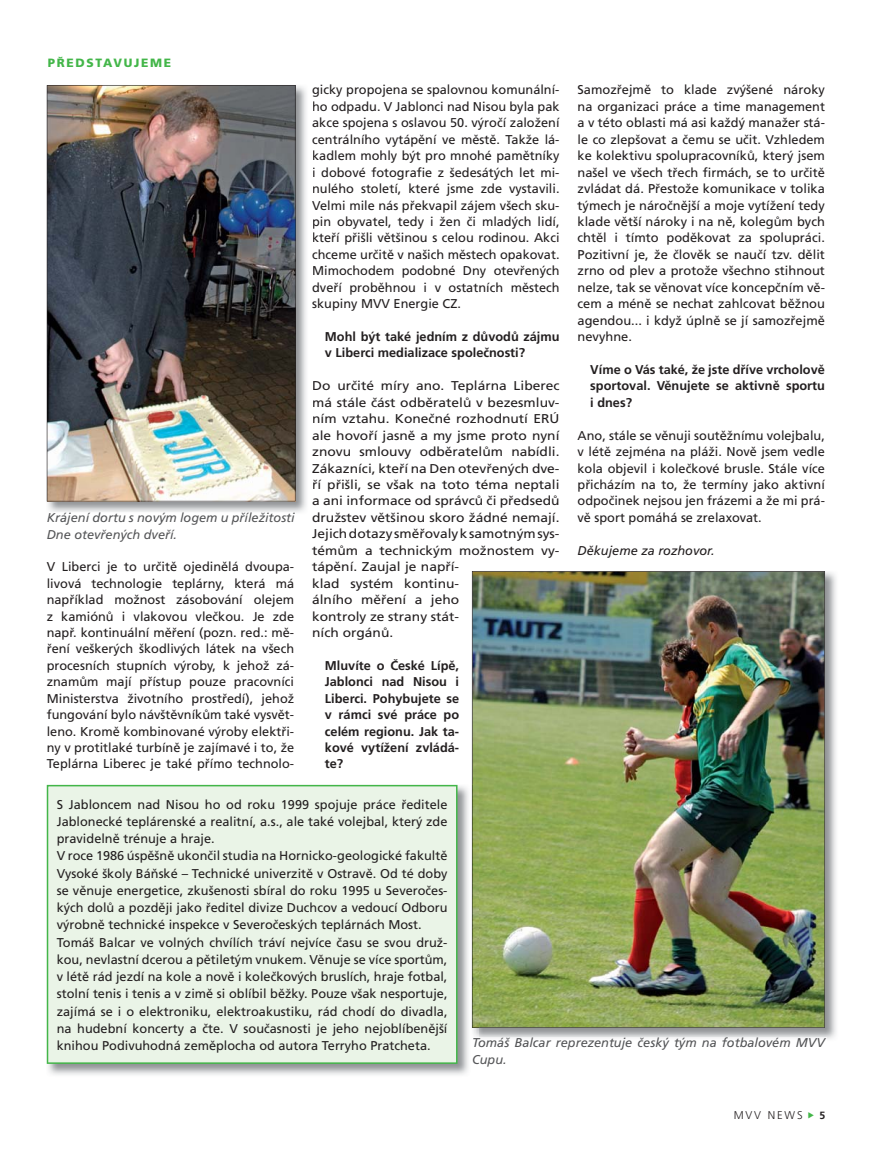
<style>
.page{position:relative;width:893px;height:1149px;background:#fff}
.page>*{position:absolute;margin:0;border:0;box-sizing:border-box;transform-origin:0 0}
.t1{font:12.75px/16.4px "Frutiger CE";color:#231f20;text-align:justify}
.t2{font:12.75px/16.4px "Frutiger CE";color:#231f20;scale:1.08 1}
.t3{font:700 12.75px/16.4px "Frutiger CE";color:#231f20;text-align:justify}
.t4{font:italic 12.75px/16.5px "Frutiger CE";color:#555658}
.t5{font:italic 12.75px/16.5px "Frutiger CE";color:#535456}
.t6{font:italic 12.75px "Frutiger CE";color:#231f20}
.t7{font:900 12px "Frutiger CE";letter-spacing:.14em;color:#43b649}
.t8{font:300 11.25px "Frutiger CE";letter-spacing:.16em;color:#231f20}
.t9{font:700 10.5px "Frutiger CE";color:#231f20}
.s1{color:#535456}
.s2{color:#555658}
</style>
<div class="page">
<img style="left:471px;top:571px;width:365px;height:468px">
<img style="left:472px;top:571px;width:353px;height:456px">
<img style="left:46px;top:784px;width:423px;height:291px">
<img style="left:471px;top:784px;width:8px;height:255px">
<img style="left:472px;top:784px;width:7px;height:243px">
<div style="left:47px;top:784px;width:410px;height:279px;background:#eaf4e7"></div>
<img style="left:46px;top:85px;width:260px;height:428px">
<img style="left:47px;top:85px;width:249px;height:416px">
<img style="left:47px;top:512px;width:248px;height:1px">
<img style="left:479px;top:1037px;width:347px;height:2px">
<svg style="left:473px;top:1037px;width:6px;height:2px"></svg>
<p class="t7" style="left:48px;top:57px;width:125px">PŘEDSTAVUJEME</p>
<p class="t4" style="left:47px;top:510px;width:250px">Kr<span class="s1">áj</span>en<span class="s1">í do</span>rtu s novým logem u <span class="s1">příležit</span>os<span class="s1">ti<br></span>Dne otevřených dveří.</p>
<p class="t1" style="left:47px;top:559px;width:249px">V Liberci je to určitě ojedinělá dvoupa&shy;livová technologie teplárny, která má například možnost zásobování olejem z kamiónů i vlakovou vlečkou. Je zde např. kontinuální měření (pozn. red.: mě&shy;ření veškerých škodlivých látek na všech procesních stupních výroby, k jehož zá&shy;znamům mají přístup pouze pracovníci Ministerstva životního prostředí), jehož fungování bylo návštěvníkům také vysvět&shy;leno. Kromě kombinované výroby elektři&shy;ny v protitlaké turbíně je zajímavé i to, že Teplárna Liberec je také přímo technolo-</p>
<p class="t1" style="left:312px;top:83px;width:249px">gicky propojena se spalovnou komunální&shy;ho odpadu. V Jablonci nad Nisou byla pak akce spojena s oslavou 50. výročí založení centrálního vytápění ve městě. Takže lá&shy;kadlem mohly být pro mnohé pamětníky i dobové fotografie z šedesátých let mi&shy;nulého století, které jsme zde vystavili.<br>Velmi mile nás překvapil zájem všech sku&shy;pin obyvatel, tedy i žen či mladých lidí, kteří přišli většinou s celou rodinou. Akci chceme určitě v našich městech opakovat.<br>Mimochodem podobné Dny otevřených dveří proběhnou i v ostatních městech skupiny MVV Energie CZ.</p>
<p class="t3" style="left:325px;top:329px;width:236px">Mohl být také jedním z důvodů zájmu v Liberci medializace společnosti?</p>
<p class="t2" style="left:312px;top:378px;width:231px">Do určité míry ano. Teplárna Liberec má stále část odběratelů v bezesmluv&shy;ním vztahu. Konečné rozhodnutí ERÚ ale hovoří jasně a my jsme proto nyní znovu smlouvy odběratelům nabídli.<br>Zákazníci, kteří na Den otevřených dve&shy;ří přišli, se však na toto téma neptali a ani informace od správců či předsedů družstev většinou skoro žádné nemají.<br>Jejich dotazy směřovaly k samotným sys&shy;témům a technickým možnostem vy&shy;tápění. Zaujal je napří-<br>klad systém kontinu-<br>álního měření a jeho<br>kontroly ze strany stát-<br>ních orgánů.</p>
<p class="t3" style="left:325px;top:657px;width:136px">Mluvíte o České Lípě, Jablonci nad Nisou i Liberci. Pohybujete se v rámci své práce po celém regionu. Jak ta&shy;kové vytížení zvládá&shy;te?</p>
<p class="t1" style="left:578px;top:83px;width:249px">Samozřejmě to klade zvýšené nároky na organizaci práce a time management a v této oblasti má asi každý manažer stá&shy;le co zlepšovat a čemu se učit. Vzhledem ke kolektivu spolupracovníků, který jsem našel ve všech třech firmách, se to určitě zvládat dá. Přestože komunikace v tolika týmech je náročnější a moje vytížení tedy klade větší nároky i na ně, kolegům bych chtěl i tímto poděkovat za spolupráci.<br>Pozitivní je, že člověk se naučí tzv. dělit zrno od plev a protože všechno stihnout nelze, tak se věnovat více koncepčním vě&shy;cem a méně se nechat zahlcovat běžnou agendou... i když úplně se jí samozřejmě nevyhne.</p>
<p class="t3" style="left:590px;top:362px;width:236px">Víme o Vás také, že jste dříve vrcholově sportoval. Věnujete se aktivně sportu i dnes?</p>
<p class="t1" style="left:578px;top:427px;width:249px">Ano, stále se věnuji soutěžnímu volejbalu, v létě zejména na pláži. Nově jsem vedle kola objevil i kolečkové brusle. Stále více přicházím na to, že termíny jako aktivní odpočinek nejsou jen frázemi a že mi prá&shy;vě sport pomáhá se zrelaxovat.</p>
<p class="t6" style="left:578px;top:544px;width:138px">Děkujeme za rozhovor.</p>
<p class="t1" style="left:57px;top:796px;width:392px;line-height:17.2px;text-align:left">S Jabloncem nad Nisou ho od roku 1999 spojuje práce ředitele Jablonecké teplárenské a realitní, a.s., ale také volejbal, který zde pravidelně trénuje a hraje.<br>V roce 1986 úspěšně ukončil studia na Hornicko-geologické fakultě Vysoké školy Báňské – Technické univerzitě v Ostravě. Od té doby se věnuje energetice, zkušenosti sbíral do roku 1995 u Severočes&shy;kých dolů a později jako ředitel divize Duchcov a vedoucí Odboru výrobně technické inspekce v Severočeských teplárnách Most.<br>Tomáš Balcar ve volných chvílích tráví nejvíce času se svou druž&shy;kou, nevlastní dcerou a pětiletým vnukem. Věnuje se více sportům, v létě rád jezdí na kole a nově i kolečkových bruslích, hraje fotbal, stolní tenis i tenis a v zimě si oblíbil běžky. Pouze však nesportuje, zajímá se i o elektroniku, elektroakustiku, rád chodí do divadla, na hudební koncerty a čte. V současnosti je jeho nejoblíbenější knihou Podivuhodná zeměplocha od autora Terryho Pratcheta.</p>
<p class="t5" style="left:472px;top:1034px;width:354px">Tomáš Balc<span class="s2">ar repreze</span>ntuj<span class="s2">e</span> český tý<span class="s2">m na</span> fotbalové<span class="s2">m</span> MVV<br><span class="s2">Cupu.</span></p>
<p class="t8" style="left:734px;top:1108px;width:70px">MVV NEWS</p>
<p class="t9" style="left:819px;top:1109px;width:7px">5</p>
</div>
